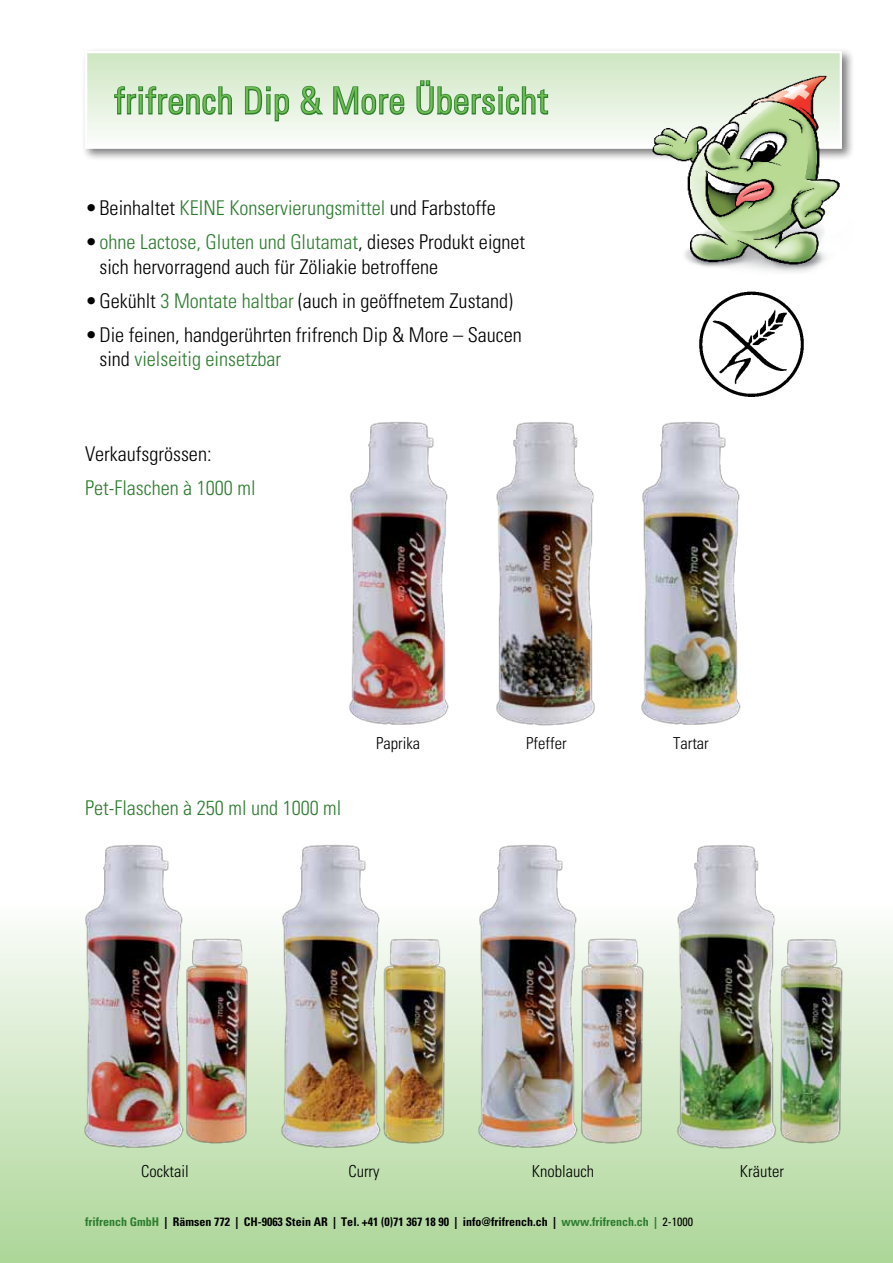
<style>
.page{position:relative;width:893px;height:1263px;background:#fff}
.page>*{position:absolute;margin:0;border:0;box-sizing:border-box;transform-origin:0 0}
.t1{font:300 condensed 36px "Univers";letter-spacing:.03em;color:#70bf54}
.t2{font:300 condensed 20.4px/24.5px "Univers";color:#000}
.t3{font:300 condensed 20.4px "Univers";color:#2d7d2f}
.t4{font:300 condensed 16.5px "Univers";color:#000}
.t5{font:700 condensed 12px "Univers";color:#000}
.s1{color:#000}
.s2{color:#2d7d2f}
.s3{font-weight:400}
</style>
<div class="page">
<div style="left:0;top:901px;width:893px;height:362px;background:linear-gradient(to bottom,#fcfdfc,#acd698)"></div>
<div style="left:81px;top:47px;width:774px;height:115px;background:#000;opacity:.5"></div>
<div style="left:86px;top:52px;width:755px;height:96px;background:linear-gradient(to bottom,#cde6c1,#fcfdfb)"></div>
<svg style="left:113px;top:85px;width:120px;height:31px;background:#9ec49b"></svg>
<svg style="left:244px;top:85px;width:46px;height:37px;background:#a2c79f"></svg>
<svg style="left:300px;top:85px;width:26px;height:31px"></svg>
<svg style="left:332px;top:76px;width:73px;height:48px;background:#b2d1ae"></svg>
<svg style="left:415px;top:79px;width:134px;height:37px;background:#a4c9a0"></svg>
<div style="left:85px;top:51px;width:757px;height:98px;border:2px solid #fff"></div>
<img style="left:631px;top:47px;width:224px;height:225px">
<img style="left:77px;top:845px;width:115px;height:309px">
<img style="left:179px;top:933px;width:74px;height:215px">
<img style="left:274px;top:845px;width:116px;height:309px">
<img style="left:377px;top:933px;width:73px;height:215px">
<img style="left:471px;top:845px;width:116px;height:309px">
<img style="left:574px;top:933px;width:74px;height:215px">
<img style="left:669px;top:845px;width:115px;height:309px">
<img style="left:773px;top:933px;width:74px;height:215px">
<img style="left:349px;top:422px;width:100px;height:303px">
<img style="left:496px;top:422px;width:99px;height:304px">
<img style="left:641px;top:422px;width:100px;height:303px">
<img style="left:699px;top:291px;width:105px;height:106px">
<h1 class="t1" style="left:115px;top:79px;width:435px">frifrench Dip &amp; More Übersicht</h1>
<p class="t3" style="left:85px;top:196px;width:412px"><span class="s1">• Beinhaltet</span> KEINE Konservierungsmittel <span class="s1">und Farbstoffe</span></p>
<p class="t2" style="left:99px;top:230px;width:427px;text-indent:-14px">• <span class="s2">ohne Lactose, Gluten und Glutamat</span>, dieses Produkt eignet sich hervorragend auch für Zöliakie betroffene</p>
<p class="t2" style="left:85px;top:288px;width:429px">• Gekühlt <span class="s2">3 Montate haltbar</span> (auch in geöffnetem Zustand)</p>
<p class="t2" style="left:99px;top:322px;width:424px;text-indent:-14px">• Die feinen, handgerührten frifrench Dip &amp; More – Saucen sind <span class="s2">vielseitig einsetzbar</span></p>
<p class="t2" style="left:85px;top:441px;width:128px">Verkaufsgrössen:</p>
<p class="t3" style="left:85px;top:475px;width:172px">Pet-Flaschen à 1000 ml</p>
<p class="t3" style="left:85px;top:795px;width:258px">Pet-Flaschen à 250 ml und 1000 ml</p>
<p class="t4" style="left:376px;top:733px;width:45px">Paprika</p>
<p class="t4" style="left:526px;top:733px;width:42px">Pfeffer</p>
<p class="t4" style="left:673px;top:733px;width:37px">Tartar</p>
<p class="t4" style="left:141px;top:1161px;width:49px">Cocktail</p>
<p class="t4" style="left:348px;top:1161px;width:33px">Curry</p>
<p class="t4" style="left:532px;top:1161px;width:64px">Knoblauch</p>
<p class="t4" style="left:740px;top:1161px;width:45px">Kräuter</p>
<p class="t5" style="left:85px;top:1214px;width:609px"><span class="s2">frifrench GmbH</span> | Rämsen 772 | CH-9063 Stein AR | Tel. +41 (0)71 367 18 90 | info@frifrench.ch | <span class="s2">www.frifrench.ch |</span> <span class="s3">2-1000</span></p>
</div>
